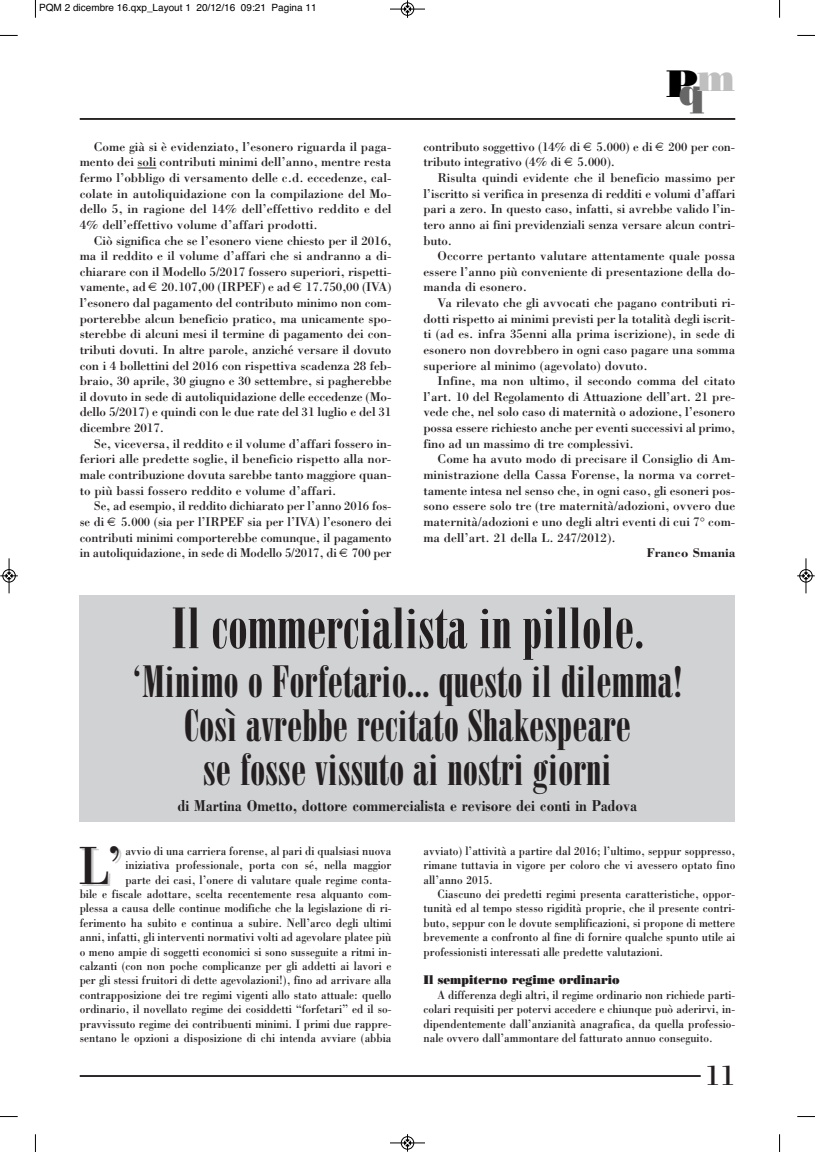
<style>
.page{position:relative;width:815px;height:1152px;background:#fff}
.page>*{position:absolute;margin:0;border:0;box-sizing:border-box;transform-origin:0 0}
.t1{font:56.25px "Bodoni Poster Compressed";color:#231f20;scale:1.05 1}
.t2{font:55.5px "Bodoni";color:#231f20;scale:.9 1}
.t3{font:43.75px/43.8px "Bodoni Poster Compressed";color:#231f20;text-align:center;scale:1.05 1}
.t4{font:38.38px "Bodoni Poster";color:#000}
.t5{font:30px "Bodoni";color:#231f20}
.t6{font:700 16.25px "Bodoni";color:#231f20;scale:.85 1}
.t7{font:13.12px/15.6px "Bodoni";letter-spacing:-.01em;color:#231f20;text-align:justify}
.t8{font:700 13.12px "Bodoni";color:#231f20}
.t9{font:12.5px/14.4px "Bodoni";color:#231f20;text-align:justify;scale:.9 1}
.t10{font:12.5px "Bodoni Poster";color:#231f20;scale:.9 1}
.t11{font:10px "Helvetica";color:#000}
.s1{color:#666}
.s2{color:#bfbfbf}
</style>
<div class="page">
<hr style="left:80px;top:118px;width:655px;height:2px;background:#231f20">
<hr style="left:80px;top:1075px;width:621px;height:2px;background:#231f20">
<svg style="left:137px;top:168px;width:19px;height:1px"></svg>
<div style="left:80px;top:595px;width:655px;height:226px;background:#d1d2d4"></div>
<svg style="left:35px;top:0;width:1px;height:18px"></svg>
<svg style="left:0;top:35px;width:18px;height:1px"></svg>
<svg style="left:779px;top:0;width:1px;height:18px"></svg>
<svg style="left:797px;top:35px;width:18px;height:1px"></svg>
<svg style="left:35px;top:1134px;width:1px;height:18px"></svg>
<svg style="left:0;top:1116px;width:18px;height:1px"></svg>
<svg style="left:779px;top:1134px;width:1px;height:18px"></svg>
<svg style="left:797px;top:1116px;width:18px;height:1px"></svg>
<div style="left:401px;top:2px;width:13px;height:14px;border:1px solid #fff;border-radius:50%"></div>
<hr style="left:390px;top:9px;width:35px;height:1px;background:#000">
<div style="left:401px;top:3px;width:13px;height:12px;border:1px solid #000;border-radius:50%"></div>
<svg style="left:404px;top:0;width:7px;height:18px"></svg>
<hr style="left:390px;top:1142px;width:35px;height:1px;background:#000">
<div style="left:401px;top:1136px;width:13px;height:13px;border:1px solid #000;border-radius:50%"></div>
<svg style="left:404px;top:1134px;width:7px;height:17px"></svg>
<div style="left:2px;top:569px;width:14px;height:13px;border:1px solid #fff;border-radius:50%"></div>
<hr style="left:9px;top:558px;width:1px;height:35px;background:#000">
<div style="left:3px;top:569px;width:12px;height:13px;border:1px solid #000;border-radius:50%"></div>
<svg style="left:0;top:572px;width:18px;height:7px"></svg>
<div style="left:799px;top:569px;width:14px;height:13px;border:1px solid #fff;border-radius:50%"></div>
<hr style="left:806px;top:558px;width:1px;height:35px;background:#000">
<div style="left:800px;top:569px;width:12px;height:13px;border:1px solid #000;border-radius:50%"></div>
<svg style="left:797px;top:572px;width:18px;height:7px"></svg>
<p class="t11" style="left:39px;top:2px;width:279px">PQM 2 dicembre 16.qxp_Layout 1 20/12/16 09:21 Pagina 11</p>
<p class="t7" style="left:80px;top:138px;width:313px;text-indent:14px">Come già si è evidenziato, l’esonero riguarda il paga&shy;mento dei soli contributi minimi dell’anno, mentre resta fermo l’obbligo di versamento delle c.d. eccedenze, cal&shy;colate in autoliquidazione con la compilazione del Mo&shy;dello 5, in ragione del 14% dell’effettivo reddito e del 4% dell’effettivo volume d’affari prodotti.</p>
<p class="t7" style="left:80px;top:232px;width:313px;text-indent:14px">Ciò significa che se l’esonero viene chiesto per il 2016, ma il reddito e il volume d’affari che si andranno a di&shy;chiarare con il Modello 5/2017 fossero superiori, rispetti&shy;vamente, ad 20.107,00 (IRPEF) e ad 17.750,00 (IVA) l’esonero dal pagamento del contributo minimo non com&shy;porterebbe alcun beneficio pratico, ma unicamente spo&shy;sterebbe di alcuni mesi il termine di pagamento dei con&shy;tributi dovuti. In altre parole, anziché versare il dovuto con i 4 bollettini del 2016 con rispettiva scadenza 28 feb&shy;braio, 30 aprile, 30 giugno e 30 settembre, si pagherebbe il dovuto in sede di autoliquidazione delle eccedenze (Mo&shy;dello 5/2017) e quindi con le due rate del 31 luglio e del 31 dicembre 2017.</p>
<p class="t7" style="left:80px;top:435px;width:313px;text-indent:14px">Se, viceversa, il reddito e il volume d’affari fossero in&shy;feriori alle predette soglie, il beneficio rispetto alla nor&shy;male contribuzione dovuta sarebbe tanto maggiore quan&shy;to più bassi fossero reddito e volume d’affari.</p>
<p class="t7" style="left:80px;top:498px;width:313px;text-indent:14px">Se, ad esempio, il reddito dichiarato per l’anno 2016 fos&shy;se di</p>
<p class="t7" style="left:80px;top:513px;width:313px;text-indent:41px">5.000 (sia per l’IRPEF sia per l’IVA) l’esonero dei contributi minimi comporterebbe comunque, il pagamento in autoliquidazione, in sede di Modello 5/2017, di 700 per</p>
<h3 class="t4" style="left:666px;top:61px;width:70px">P<span class="s1">q</span><span class="s2">m</span></h3>
<p class="t7" style="left:423px;top:138px;width:313px">contributo soggettivo (14% di 5.000) e di 200 per con&shy;tributo integrativo (4% di 5.000).</p>
<p class="t7" style="left:423px;top:170px;width:313px;text-indent:14px">Risulta quindi evidente che il beneficio massimo per l’iscritto si verifica in presenza di redditi e volumi d’affari pari a zero. In questo caso, infatti, si avrebbe valido l’in&shy;tero anno ai fini previdenziali senza versare alcun contri&shy;buto.</p>
<p class="t7" style="left:423px;top:248px;width:313px;text-indent:14px">Occorre pertanto valutare attentamente quale possa essere l’anno più conveniente di presentazione della do&shy;manda di esonero.</p>
<p class="t7" style="left:423px;top:295px;width:313px;text-indent:14px">Va rilevato che gli avvocati che pagano contributi ri&shy;dotti rispetto ai minimi previsti per la totalità degli iscrit&shy;ti (ad es. infra 35enni alla prima iscrizione), in sede di esonero non dovrebbero in ogni caso pagare una somma superiore al minimo (agevolato) dovuto.</p>
<p class="t7" style="left:423px;top:373px;width:313px;text-indent:14px">Infine, ma non ultimo, il secondo comma del citato l’art. 10 del Regolamento di Attuazione dell’art. 21 pre&shy;vede che, nel solo caso di maternità o adozione, l’esonero possa essere richiesto anche per eventi successivi al primo, fino ad un massimo di tre complessivi.</p>
<p class="t7" style="left:423px;top:451px;width:313px;text-indent:14px">Come ha avuto modo di precisare il Consiglio di Am&shy;ministrazione della Cassa Forense, la norma va corret&shy;tamente intesa nel senso che, in ogni caso, gli esoneri pos&shy;sono essere solo tre (tre maternità/adozioni, ovvero due maternità/adozioni e uno degli altri eventi di cui 7° com&shy;ma dell’art. 21 della L. 247/2012).</p>
<p class="t8" style="left:647px;top:545px;width:90px">Franco Smania</p>
<h1 class="t1" style="left:171px;top:607px;width:452px">Il commercialista in pillole.</h1>
<h3 class="t3" style="left:132px;top:664px;width:527px">‘Minimo o Forfetario... questo il dilemma!<br>Così avrebbe recitato Shakespeare<br>se fosse vissuto ai nostri giorni</h3>
<p class="t6" style="left:178px;top:796px;width:542px">di Martina Ometto, dottore commercialista e revisore dei conti in Padova</p>
<h2 class="t2" style="left:79px;top:832px;width:51px">L’</h2>
<p class="t9" style="left:80px;top:843px;width:348px;text-align:right">avvio di una carriera forense, al pari di qualsiasi nuova iniziativa professionale, porta con sé, nella maggior<br>parte dei casi, l’onere di valutare quale regime conta-<br>bile e fiscale adottare, scelta recentemente resa alquanto com&shy;plessa a causa delle continue modifiche che la legislazione di ri&shy;ferimento ha subito e continua a subire. Nell’arco degli ultimi anni, infatti, gli interventi normativi volti ad agevolare platee più o meno ampie di soggetti economici si sono susseguite a ritmi in&shy;calzanti (con non poche complicanze per gli addetti ai lavori e per gli stessi fruitori di dette agevolazioni!), fino ad arrivare alla contrapposizione dei tre regimi vigenti allo stato attuale: quello ordinario, il novellato regime dei cosiddetti “forfetari” ed il so&shy;pravvissuto regime dei contribuenti minimi. I primi due rappre&shy;sentano le opzioni a disposizione di chi intenda avviare (abbia</p>
<p class="t9" style="left:423px;top:843px;width:348px">avviato) l’attività a partire dal 2016; l’ultimo, seppur soppresso, rimane tuttavia in vigore per coloro che vi avessero optato fino all’anno 2015.</p>
<p class="t9" style="left:423px;top:886px;width:348px;text-indent:14px">Ciascuno dei predetti regimi presenta caratteristiche, oppor&shy;tunità ed al tempo stesso rigidità proprie, che il presente contri&shy;buto, seppur con le dovute semplificazioni, si propone di mettere brevemente a confronto al fine di fornire qualche spunto utile ai professionisti interessati alle predette valutazioni.</p>
<p class="t10" style="left:423px;top:972px;width:220px">Il sempiterno regime ordinario</p>
<p class="t9" style="left:423px;top:987px;width:348px;text-indent:14px">A differenza degli altri, il regime ordinario non richiede parti&shy;colari requisiti per potervi accedere e chiunque può aderirvi, in&shy;dipendentemente dall’anzianità anagrafica, da quella professio&shy;nale ovvero dall’ammontare del fatturato annuo conseguito.</p>
<h3 class="t5" style="left:705px;top:1057px;width:31px">11</h3>
</div>
